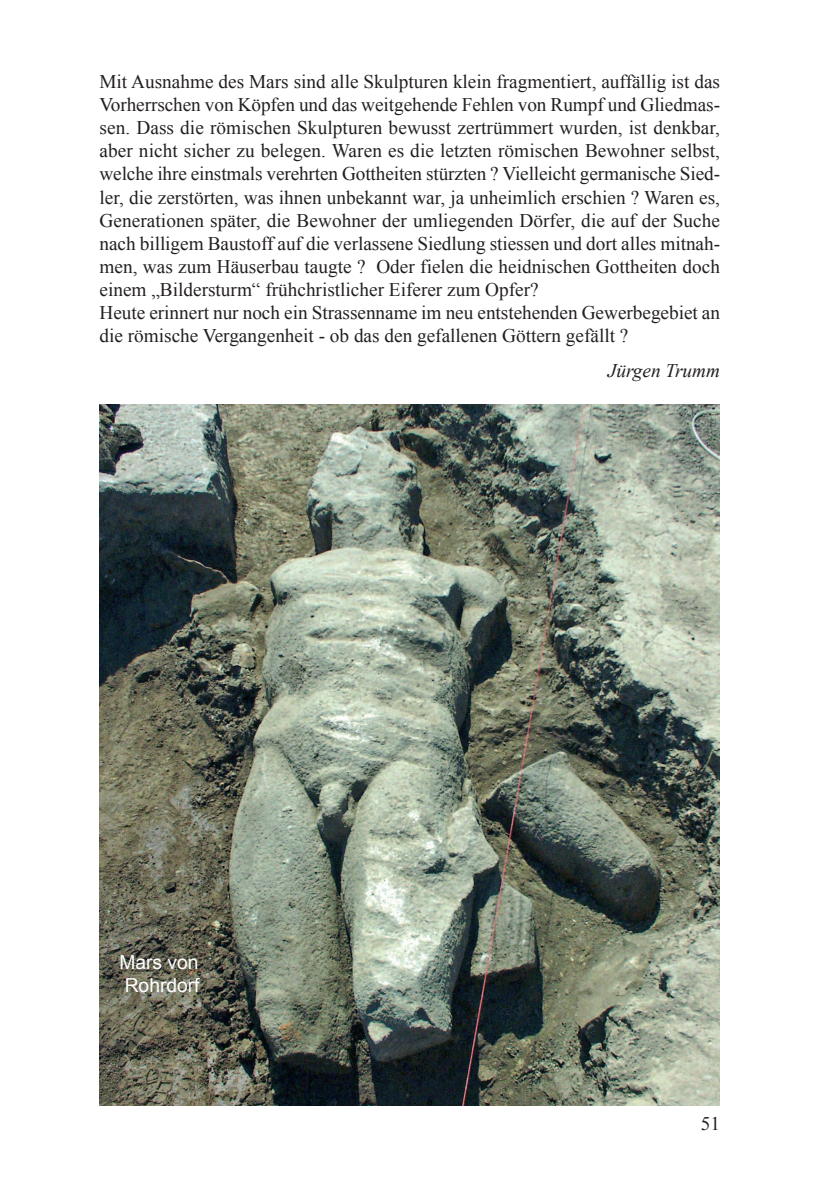
<style>
.page{position:relative;width:819px;height:1191px;background:#fff}
.page>*{position:absolute;margin:0;border:0;box-sizing:border-box;transform-origin:0 0}
.t1{font:19.25px/23.1px "Times New Roman";color:#231f20}
.t2{font:19.25px/23.1px "Arial";color:#fff}
.t3{font:italic 19.25px "Times New Roman";color:#231f20}
</style>
<div class="page">
<img style="left:99px;top:404px;width:620px;height:701px">
<p class="t1" style="left:99px;top:70px;width:622px">Mit Ausnahme des Mars sind alle Skulpturen klein fragmentiert, auffällig ist das Vorherrschen von Köpfen und das weitgehende Fehlen von Rumpf und Gliedmas&shy;sen. Dass die römischen Skulpturen bewusst zertrümmert wurden, ist denkbar, aber nicht sicher zu belegen. Waren es die letzten römischen Bewohner selbst, welche ihre einstmals verehrten Gottheiten stürzten ? Vielleicht germanische Sied&shy;ler, die zerstörten, was ihnen unbekannt war, ja unheimlich erschien ? Waren es, Generationen später, die Bewohner der umliegenden Dörfer, die auf der Suche nach billigem Baustoff auf die verlassene Siedlung stiessen und dort alles mitnah&shy;men, was zum Häuserbau taugte ? Oder fielen die heidnischen Gottheiten doch einem „Bildersturm“ frühchristlicher Eiferer zum Opfer?<br>Heute erinnert nur noch ein Strassenname im neu entstehenden Gewerbegebiet an die römische Vergangenheit - ob das den gefallenen Göttern gefällt ?</p>
<p class="t3" style="left:607px;top:360px;width:114px">Jürgen Trumm</p>
<p class="t2" style="left:119px;top:951px;width:82px">Mars von<br>Rohrdorf</p>
<p class="t1" style="left:700px;top:1112px;width:21px">51</p>
</div>
